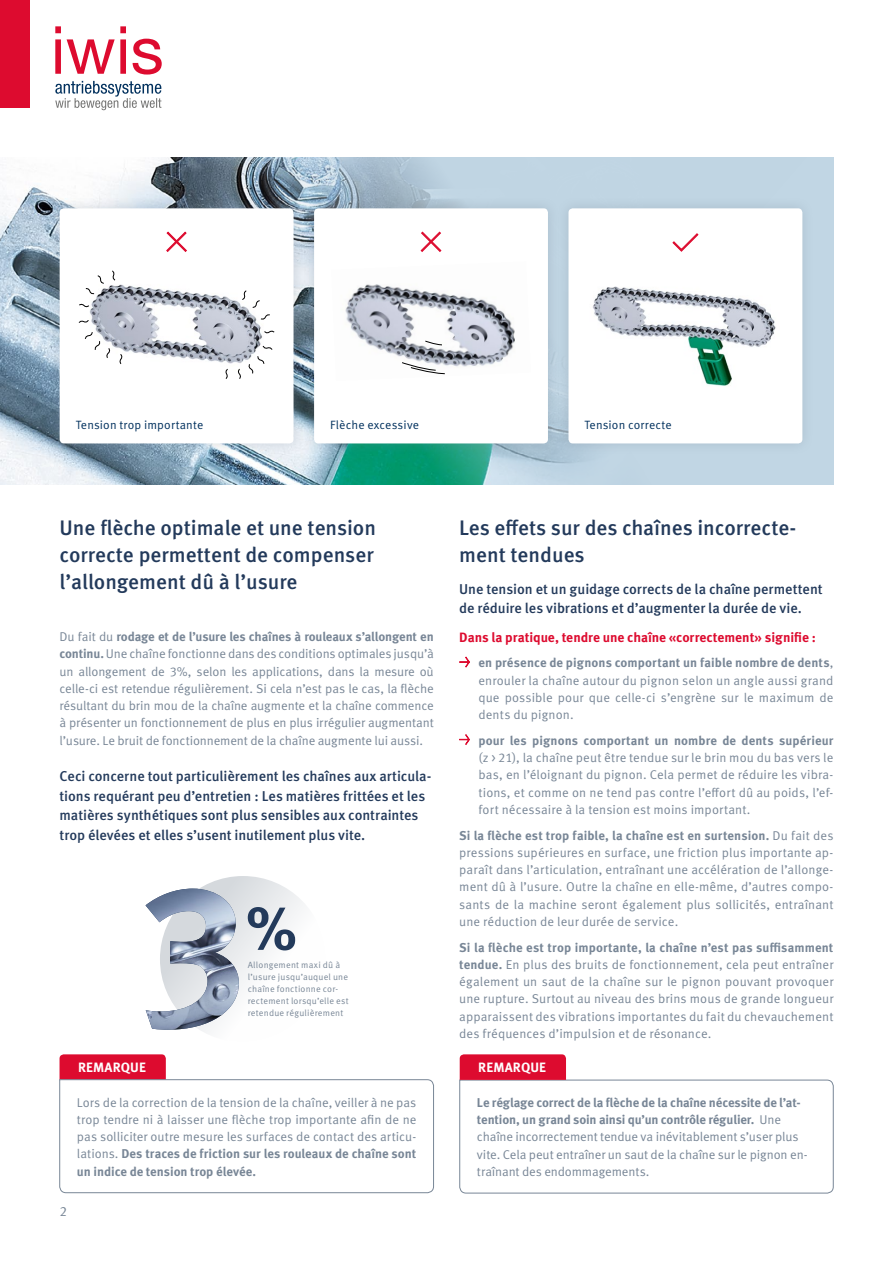
<style>
.page{position:relative;width:893px;height:1263px;background:#fff}
.page>*{position:absolute;margin:0;border:0;box-sizing:border-box;transform-origin:0 0}
.HEADLINE{font:700 60.75px "Meta OT";color:#233a5b}
.HEADLINE-2{font:500 21px/27px "Meta OT";color:#233a5b;text-align:justify}
.t1{font:500 14.25px/19.5px "Meta OT";letter-spacing:-.005em;color:#233a5b}
.t2{font:700 13.5px "Meta OT";letter-spacing:-.005em;color:#dd0b2f}
.t3{font:700 13.5px "Meta OT";letter-spacing:.01em;color:#fff}
.t4{font:13.5px "Meta OT";color:#788696}
.t5{font:12.75px/17.2px "Meta OT";letter-spacing:.005em;color:#788696;text-align:justify}
.t6{font:12px "Meta OT";letter-spacing:.01em;color:#00305d}
.t7{font:9px/12px "Meta OT";letter-spacing:.02em;color:#788696}
.s1{font-weight:700}
</style>
<div class="page">
<div style="left:0;top:0;width:30px;height:108px;background:#dd0b2f"></div>
<svg style="left:55px;top:81px;width:106px;height:29px"></svg>
<svg style="left:55px;top:26px;width:107px;height:49px"></svg>
<img style="left:0;top:157px;width:833px;height:328px">
<svg style="left:459px;top:1054px;width:375px;height:139px"></svg>
<svg style="left:59px;top:1054px;width:375px;height:139px"></svg>
<svg style="left:459px;top:656px;width:11px;height:12px"></svg>
<svg style="left:459px;top:734px;width:11px;height:11px"></svg>
<div style="left:48px;top:197px;width:257px;height:258px;background:#788696;opacity:.3"></div>
<div style="left:60px;top:208px;width:234px;height:235px;background:#fff;border-radius:4px"></div>
<svg style="left:166px;top:231px;width:21px;height:21px"></svg>
<div style="left:302px;top:197px;width:257px;height:258px;background:#788696;opacity:.3"></div>
<div style="left:314px;top:208px;width:234px;height:235px;background:#fff;border-radius:4px"></div>
<svg style="left:420px;top:231px;width:22px;height:21px"></svg>
<div style="left:557px;top:197px;width:257px;height:258px;background:#788696;opacity:.3"></div>
<div style="left:568px;top:208px;width:234px;height:235px;background:#fff;border-radius:4px"></div>
<svg style="left:672px;top:233px;width:27px;height:19px"></svg>
<img style="left:84px;top:284px;width:178px;height:80px">
<svg style="left:242px;top:290px;width:28px;height:31px"></svg>
<svg style="left:236px;top:345px;width:37px;height:34px"></svg>
<svg style="left:225px;top:368px;width:3px;height:11px"></svg>
<svg style="left:264px;top:330px;width:11px;height:4px"></svg>
<svg style="left:112px;top:270px;width:4px;height:11px"></svg>
<svg style="left:85px;top:275px;width:19px;height:21px"></svg>
<svg style="left:78px;top:319px;width:11px;height:5px"></svg>
<svg style="left:85px;top:331px;width:27px;height:28px"></svg>
<svg style="left:119px;top:353px;width:5px;height:11px"></svg>
<svg style="left:79px;top:303px;width:11px;height:6px"></svg>
<img style="left:345px;top:284px;width:170px;height:91px">
<svg style="left:425px;top:340px;width:18px;height:6px"></svg>
<svg style="left:401px;top:362px;width:45px;height:12px"></svg>
<img style="left:593px;top:286px;width:183px;height:100px">
<svg style="left:160px;top:876px;width:166px;height:166px"></svg>
<img style="left:146px;top:888px;width:93px;height:142px">
<p class="t6" style="left:76px;top:417px;width:129px">Tension trop importante</p>
<p class="t6" style="left:330px;top:417px;width:91px">Flèche excessive</p>
<p class="t6" style="left:584px;top:417px;width:89px">Tension correcte</p>
<p class="HEADLINE-2" style="left:60px;top:514px;width:318px">Une flèche optimale et une tension correcte permettent de compenser l’allongement dû à l’usure</p>
<p class="t5" style="left:60px;top:628px;width:376px">Du fait du <span class="s1">rodage et de l’usure les chaînes à rouleaux s’allongent en continu.</span> Une chaîne fonctionne dans des conditions optimales jusqu’à un allongement de 3%, selon les applications, dans la mesure où celle-ci est retendue régulièrement. Si cela n’est pas le cas, la flèche résultant du brin mou de la chaîne augmente et la chaîne commence à présenter un fonctionnement de plus en plus irrégulier augmentant l’usure. Le bruit de fonctionnement de la chaîne augmente lui aussi.</p>
<p class="t1" style="left:60px;top:767px;width:373px">Ceci concerne tout particulièrement les chaînes aux articula&shy;tions requérant peu d’entretien : Les matières frittées et les matières synthétiques sont plus sensibles aux contraintes trop élevées et elles s’usent inutilement plus vite.</p>
<p class="HEADLINE" style="left:246px;top:890px;width:53px">%</p>
<p class="t7" style="left:248px;top:959px;width:102px">Allongement maxi dû à l’usure jusqu’auquel une chaîne fonctionne cor&shy;rectement lorsqu’elle est retendue régulièrement</p>
<p class="HEADLINE-2" style="left:459px;top:514px;width:339px">Les effets sur des chaînes incorrecte&shy;ment tendues</p>
<p class="t1" style="left:459px;top:579px;width:365px">Une tension et un guidage corrects de la chaîne permettent de réduire les vibrations et d’augmenter la durée de vie.</p>
<p class="t2" style="left:459px;top:628px;width:358px">Dans la pratique, tendre une chaîne «correctement» signifie :</p>
<p class="t5" style="left:478px;top:654px;width:356px"><span class="s1">en présence de pignons comportant un faible nombre de dents</span>, enrouler la chaîne autour du pignon selon un angle aussi grand que possible pour que celle-ci s’engrène sur le maximum de dents du pignon.</p>
<p class="t5" style="left:478px;top:732px;width:356px"><span class="s1">pour les pignons comportant un nombre de dents supérieur </span>(z &gt; 21), la chaîne peut être tendue sur le brin mou du bas vers le bas, en l’éloignant du pignon. Cela permet de réduire les vibra&shy;tions, et comme on ne tend pas contre l’effort dû au poids, l’ef&shy;fort nécessaire à la tension est moins important.</p>
<p class="t5" style="left:459px;top:827px;width:376px"><span class="s1">Si la flèche est trop faible, la chaîne est en surtension.</span> Du fait des pressions supérieures en surface, une friction plus importante ap&shy;paraît dans l’articulation, entraînant une accélération de l’allonge&shy;ment dû à l’usure. Outre la chaîne en elle-même, d’autres compo&shy;sants de la machine seront également plus sollicités, entraînant une réduction de leur durée de service.</p>
<p class="t5" style="left:459px;top:939px;width:376px"><span class="s1">Si la flèche est trop importante, la chaîne n’est pas suffisamment tendue.</span> En plus des bruits de fonctionnement, cela peut entraîner également un saut de la chaîne sur le pignon pouvant provoquer une rupture. Surtout au niveau des brins mous de grande longueur apparaissent des vibrations importantes du fait du chevauchement des fréquences d’impulsion et de résonance.</p>
<p class="t3" style="left:78px;top:1059px;width:69px">REMARQUE</p>
<p class="t3" style="left:478px;top:1059px;width:69px">REMARQUE</p>
<p class="t5" style="left:77px;top:1093px;width:341px">Lors de la correction de la tension de la chaîne, veiller à ne pas trop tendre ni à laisser une flèche trop importante afin de ne pas solliciter outre mesure les surfaces de contact des articu&shy;lations. <span class="s1">Des traces de friction sur les rouleaux de chaîne sont un indice de tension trop élevée.</span></p>
<p class="t5" style="left:477px;top:1094px;width:332px;text-align:left"><span class="s1">Le réglage correct de la flèche de la chaîne nécessite de l’at&shy;tention, un grand soin ainsi qu’un contrôle régulier.</span> Une chaîne incorrectement tendue va inévitablement s’user plus vite. Cela peut entraîner un saut de la chaîne sur le pignon en&shy;traînant des endommagements.</p>
<p class="t4" style="left:60px;top:1203px;width:9px">2</p>
</div>
